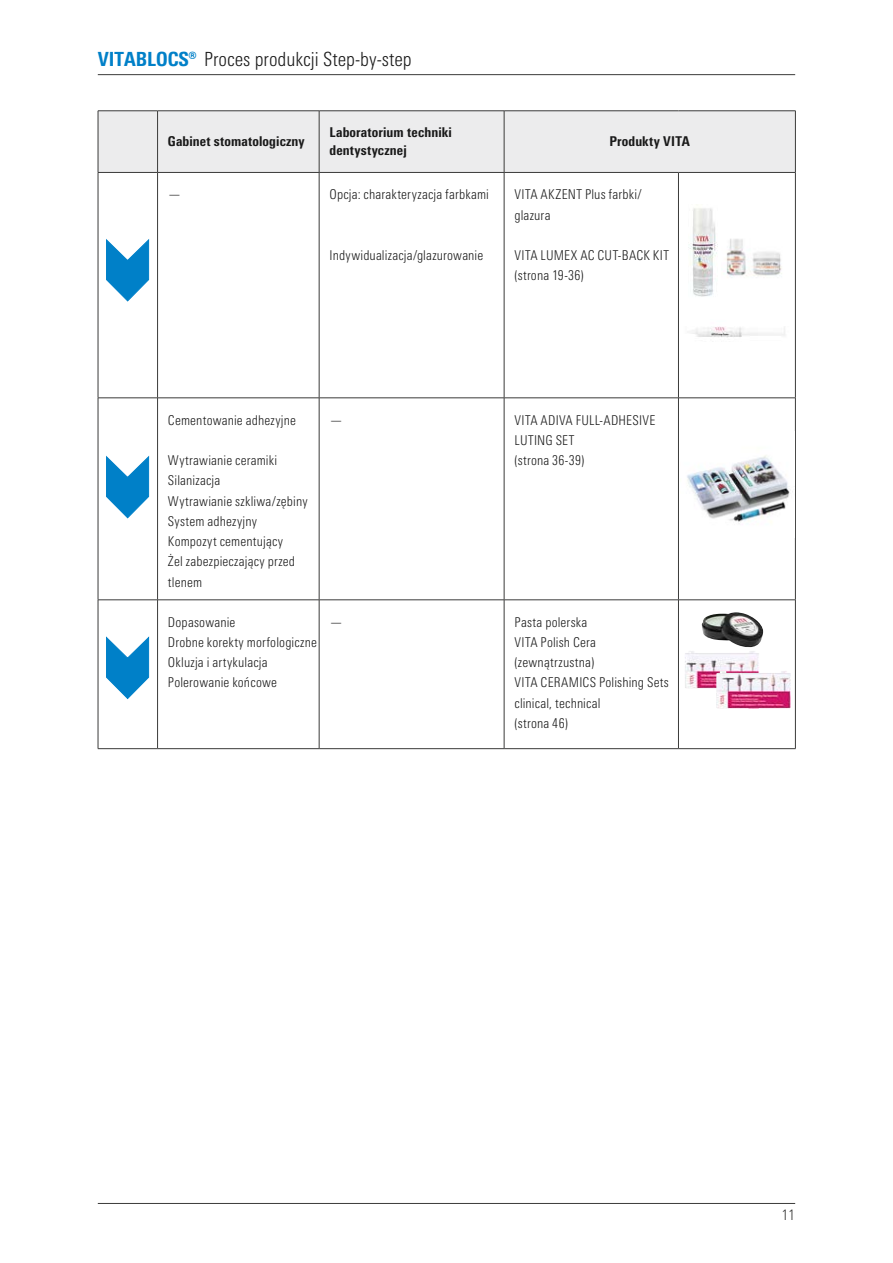
<style>
.page{position:relative;width:893px;height:1263px;background:#fff}
.page>*{position:absolute;margin:0;border:0;box-sizing:border-box;transform-origin:0 0}
.t1{font:300 condensed 19.5px "Univers Next Pro";color:#1a1a1a}
.t2{font:300 condensed 15px "Univers LT";color:#3b3b3a}
.t3{font:300 condensed 13.5px/20.2px "Univers Next Pro";letter-spacing:.015em;color:#1a1a1a}
.t4{font:800 condensed 13.5px/18px "Univers Next Pro";letter-spacing:.015em;color:#1a1a1a}
.s1{font-weight:800;color:#0080c8}
</style>
<div class="page">
<hr style="left:98px;top:1203px;width:697px;height:1px;background:#3b3b3a">
<hr style="left:98px;top:74px;width:697px;height:1px;background:#3b3b3a">
<div style="left:99px;top:112px;width:696px;height:60px;background:#ececed"></div>
<hr style="left:98px;top:111px;width:60px;height:1px;background:#3b3b3a">
<hr style="left:98px;top:111px;width:1px;height:61px;background:#3b3b3a">
<hr style="left:158px;top:111px;width:161px;height:1px;background:#3b3b3a">
<hr style="left:157px;top:111px;width:1px;height:61px;background:#3b3b3a">
<hr style="left:319px;top:111px;width:185px;height:1px;background:#3b3b3a">
<hr style="left:319px;top:111px;width:1px;height:61px;background:#3b3b3a">
<hr style="left:504px;top:111px;width:174px;height:1px;background:#3b3b3a">
<hr style="left:504px;top:111px;width:1px;height:61px;background:#3b3b3a">
<hr style="left:678px;top:111px;width:118px;height:1px;background:#3b3b3a">
<hr style="left:795px;top:111px;width:1px;height:61px;background:#3b3b3a">
<hr style="left:98px;top:172px;width:60px;height:1px;background:#3b3b3a">
<hr style="left:98px;top:173px;width:1px;height:225px;background:#3b3b3a">
<hr style="left:158px;top:172px;width:161px;height:1px;background:#3b3b3a">
<hr style="left:157px;top:173px;width:1px;height:225px;background:#3b3b3a">
<hr style="left:319px;top:172px;width:185px;height:1px;background:#3b3b3a">
<hr style="left:319px;top:173px;width:1px;height:225px;background:#3b3b3a">
<hr style="left:504px;top:172px;width:174px;height:1px;background:#3b3b3a">
<hr style="left:504px;top:173px;width:1px;height:225px;background:#3b3b3a">
<hr style="left:678px;top:172px;width:118px;height:1px;background:#3b3b3a">
<hr style="left:678px;top:173px;width:1px;height:225px;background:#3b3b3a">
<hr style="left:795px;top:173px;width:1px;height:225px;background:#3b3b3a">
<hr style="left:98px;top:398px;width:60px;height:1px;background:#3b3b3a">
<hr style="left:98px;top:398px;width:1px;height:202px;background:#3b3b3a">
<hr style="left:158px;top:398px;width:161px;height:1px;background:#3b3b3a">
<hr style="left:157px;top:398px;width:1px;height:202px;background:#3b3b3a">
<hr style="left:319px;top:398px;width:185px;height:1px;background:#3b3b3a">
<hr style="left:319px;top:398px;width:1px;height:202px;background:#3b3b3a">
<hr style="left:504px;top:398px;width:174px;height:1px;background:#3b3b3a">
<hr style="left:504px;top:398px;width:1px;height:202px;background:#3b3b3a">
<hr style="left:678px;top:398px;width:118px;height:1px;background:#3b3b3a">
<hr style="left:678px;top:398px;width:1px;height:202px;background:#3b3b3a">
<hr style="left:795px;top:398px;width:1px;height:202px;background:#3b3b3a">
<hr style="left:98px;top:599px;width:60px;height:1px;background:#3b3b3a">
<hr style="left:98px;top:600px;width:1px;height:148px;background:#3b3b3a">
<hr style="left:158px;top:599px;width:161px;height:1px;background:#3b3b3a">
<hr style="left:157px;top:600px;width:1px;height:148px;background:#3b3b3a">
<hr style="left:319px;top:599px;width:185px;height:1px;background:#3b3b3a">
<hr style="left:319px;top:600px;width:1px;height:148px;background:#3b3b3a">
<hr style="left:504px;top:599px;width:174px;height:1px;background:#3b3b3a">
<hr style="left:504px;top:600px;width:1px;height:148px;background:#3b3b3a">
<hr style="left:678px;top:599px;width:118px;height:1px;background:#3b3b3a">
<hr style="left:678px;top:600px;width:1px;height:148px;background:#3b3b3a">
<hr style="left:795px;top:600px;width:1px;height:148px;background:#3b3b3a">
<hr style="left:98px;top:748px;width:60px;height:1px;background:#3b3b3a">
<hr style="left:158px;top:748px;width:161px;height:1px;background:#3b3b3a">
<hr style="left:319px;top:748px;width:185px;height:1px;background:#3b3b3a">
<hr style="left:504px;top:748px;width:174px;height:1px;background:#3b3b3a">
<hr style="left:678px;top:748px;width:118px;height:1px;background:#3b3b3a">
<img style="left:726px;top:239px;width:56px;height:38px">
<img style="left:692px;top:326px;width:93px;height:12px">
<img style="left:687px;top:455px;width:106px;height:67px">
<svg style="left:106px;top:239px;width:43px;height:63px"></svg>
<svg style="left:106px;top:456px;width:43px;height:62px"></svg>
<svg style="left:106px;top:636px;width:43px;height:63px"></svg>
<img style="left:688px;top:208px;width:30px;height:89px">
<img style="left:685px;top:651px;width:74px;height:38px">
<img style="left:716px;top:671px;width:75px;height:38px">
<img style="left:702px;top:612px;width:61px;height:36px">
<h1 class="t1" style="left:98px;top:48px;width:316px"><span class="s1">VITABLOCS®</span> Proces produkcji Step-by-step</h1>
<p class="t4" style="left:168px;top:133px;width:138px">Gabinet stomatologiczny</p>
<p class="t4" style="left:330px;top:124px;width:124px">Laboratorium techniki dentystycznej</p>
<p class="t4" style="left:609px;top:133px;width:82px">Produkty VITA</p>
<p class="t3" style="left:168px;top:184px;width:15px">—</p>
<p class="t3" style="left:330px;top:184px;width:161px">Opcja: charakteryzacja farbkami</p>
<p class="t3" style="left:514px;top:184px;width:129px">VITA AKZENT Plus farbki/ glazura</p>
<p class="t3" style="left:514px;top:245px;width:156px">VITA LUMEX AC CUT-BACK KIT (strona 19-36)</p>
<p class="t3" style="left:330px;top:245px;width:155px">Indywidualizacja/glazurowanie</p>
<p class="t3" style="left:168px;top:410px;width:129px">Cementowanie adhezyjne</p>
<p class="t3" style="left:168px;top:450px;width:141px">Wytrawianie ceramiki<br>Silanizacja<br>Wytrawianie szkliwa/zębiny<br>System adhezyjny<br>Kompozyt cementujący<br>Żel zabezpieczający przed tlenem</p>
<p class="t3" style="left:330px;top:410px;width:15px">—</p>
<p class="t3" style="left:515px;top:410px;width:142px">VITA ADIVA FULL-ADHESIVE<br>LUTING SET<br>(strona 36-39)</p>
<p class="t3" style="left:168px;top:612px;width:150px">Dopasowanie<br>Drobne korekty morfologiczne<br>Okluzja i artykulacja<br>Polerowanie końcowe</p>
<p class="t3" style="left:330px;top:612px;width:15px">—</p>
<p class="t3" style="left:515px;top:612px;width:156px">Pasta polerska<br>VITA Polish Cera (zewnątrzustna)<br>VITA CERAMICS Polishing Sets clinical, technical<br>(strona 46)</p>
<p class="t2" style="left:782px;top:1206px;width:15px">11</p>
</div>
